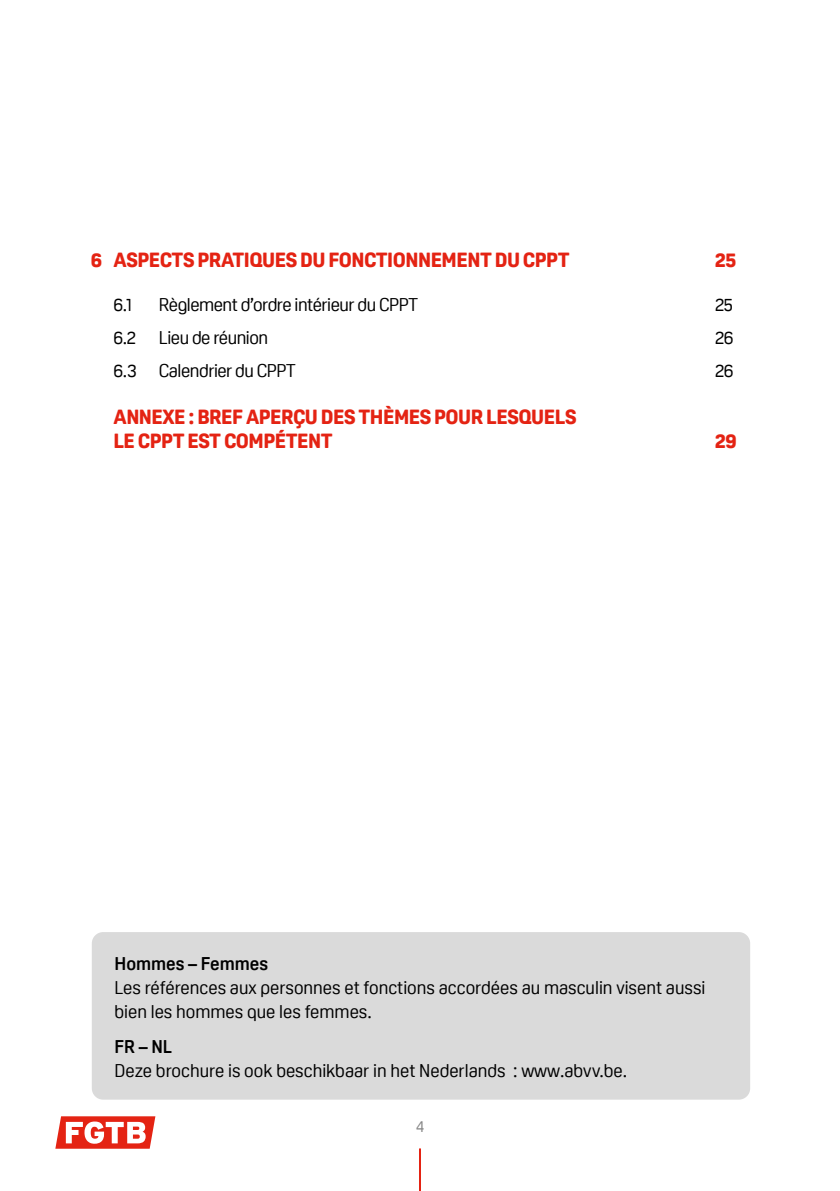
<style>
.page{position:relative;width:840px;height:1191px;background:#fff}
.page>*{position:absolute;margin:0;border:0;box-sizing:border-box;transform-origin:0 0}
.t1{font:800 20px/24px "Oscine";letter-spacing:-.025em;color:#e42313}
.t2{font:18px/24px "Oscine";color:#000}
.t3{font:18px "Oscine";letter-spacing:-.025em;color:#000}
.t4{font:700 18px "Oscine";color:#000}
.t5{font:16px "Oscine";color:#878787}
</style>
<div class="page">
<hr style="left:419px;top:1148px;width:2px;height:43px;background:#e42313">
<svg style="left:55px;top:1116px;width:100px;height:32px"></svg>
<div style="left:92px;top:932px;width:657px;height:167px;background:#dadada;border-radius:11px"></div>
<p class="t1" style="left:91px;top:248px;width:480px">6 ASPECTS PRATIQUES DU FONCTIONNEMENT DU CPPT</p>
<p class="t1" style="left:714px;top:248px;width:23px">25</p>
<p class="t2" style="left:113px;top:293px;width:20px">6.1</p>
<p class="t3" style="left:159px;top:295px;width:261px">Règlement d’ordre intérieur du CPPT</p>
<p class="t2" style="left:714px;top:293px;width:19px">25</p>
<p class="t2" style="left:113px;top:326px;width:24px">6.2</p>
<p class="t3" style="left:159px;top:328px;width:111px">Lieu de réunion</p>
<p class="t2" style="left:714px;top:326px;width:20px">26</p>
<p class="t3" style="left:113px;top:361px;width:184px">6.3 Calendrier du CPPT</p>
<p class="t2" style="left:714px;top:359px;width:20px">26</p>
<p class="t1" style="left:113px;top:405px;width:464px">ANNEXE : BREF APERÇU DES THÈMES POUR LESQUELS<br>LE CPPT EST COMPÉTENT</p>
<p class="t1" style="left:714px;top:429px;width:23px">29</p>
<p class="t4" style="left:114px;top:953px;width:155px">Hommes – Femmes</p>
<p class="t2" style="left:114px;top:975px;width:592px">Les références aux personnes et fonctions accordées au masculin visent aussi bien les hommes que les femmes.</p>
<p class="t4" style="left:114px;top:1036px;width:59px">FR – NL</p>
<p class="t2" style="left:114px;top:1058px;width:514px">Deze brochure is ook beschikbaar in het Nederlands : www.abvv.be.</p>
<p class="t5" style="left:415px;top:1116px;width:10px">4</p>
</div>
